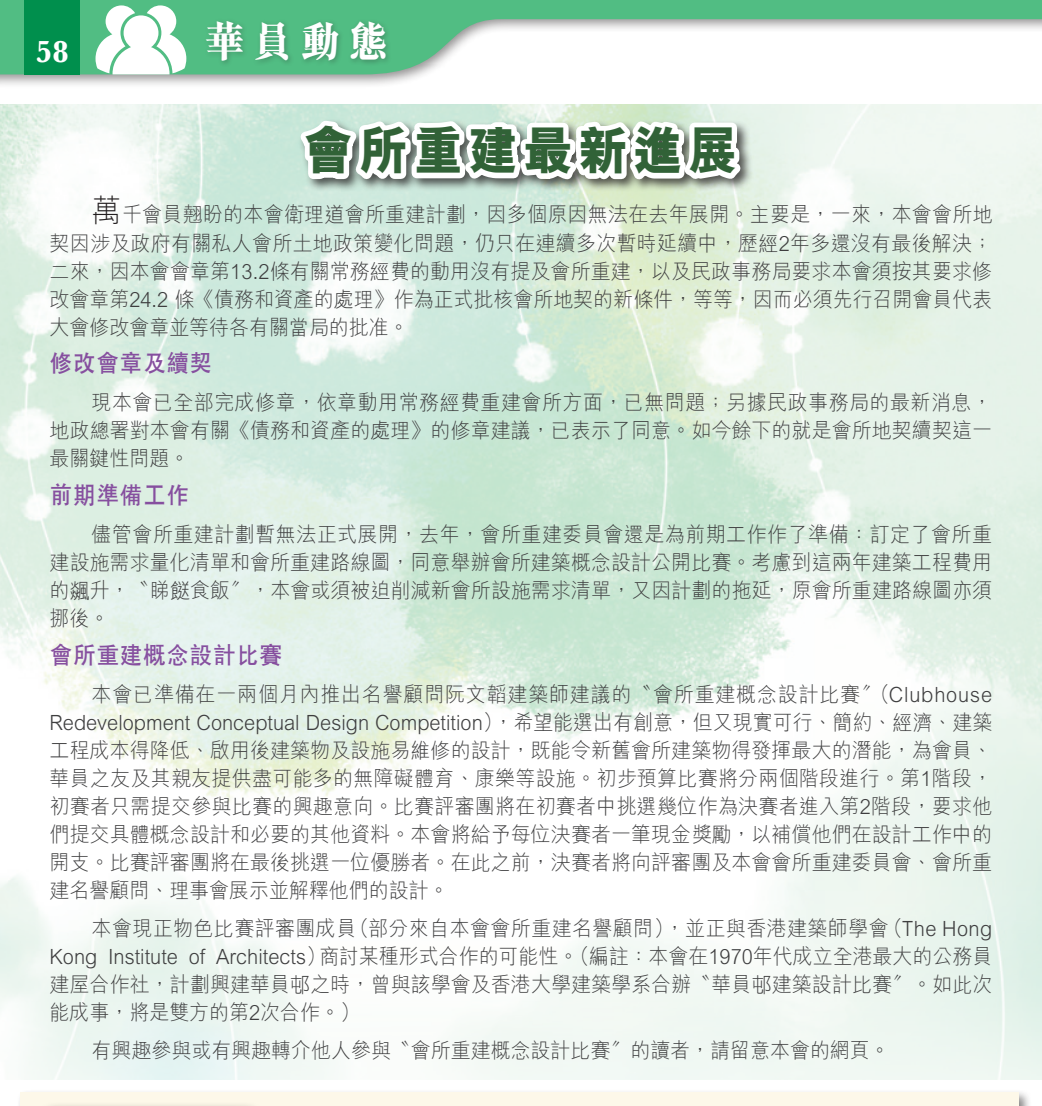
<style>
.page{position:relative;width:1042px;height:1106px;background:#fff}
.page>*{position:absolute;margin:0;border:0;box-sizing:border-box;transform-origin:0 0}
.內容{font:800 52.5px "M Hei";letter-spacing:.1em;color:#316237;scale:.95 1}
.t1{font:800 42px "M Sung";color:#fff;scale:.95 1}
.t2{font:800 31.5px "M Sung";color:#fff;scale:.95 1}
.內容-2{font:700 24.5px "C Hei 2";color:#864f9f;scale:.95 1}
.內容-3{font:300 21px/28px "M Hei";letter-spacing:.005em;color:#3e3e3f;text-align:justify;scale:.95 1}
.s1{font-size:31.5px;color:#231f20}
.s2{font-family:"DF Hei Lt HK BF";font-weight:400}
</style>
<div class="page">
<img style="left:0;top:104px;width:1042px;height:975px">
<div style="left:0;top:0;width:1042px;height:88px;background:#231f20;opacity:.5"></div>
<svg style="left:0;top:0;width:1042px;height:74px"></svg>
<svg style="left:95px;top:5px;width:91px;height:69px"></svg>
<div style="left:203px;top:17px;width:189px;height:50px;background:#231f20;opacity:.3"></div>
<div style="left:25px;top:0;width:55px;height:74px;background:#008f4d"></div>
<div style="left:16px;top:1088px;width:1016px;height:17px;background:#fbfbfb"></div>
<div style="left:20px;top:1091px;width:999px;height:14px;background:#fdf8e9"></div>
<svg style="left:45px;top:1105px;width:202px;height:1px"></svg>
<svg style="left:289px;top:112px;width:469px;height:81px"></svg>
<h3 class="t2" style="left:36px;top:34px;width:36px">58</h3>
<h2 class="t1" style="left:205px;top:19px;width:195px">華員動態</h2>
<p class="內容" style="left:304px;top:123px;width:458px">會所重建最新進展</p>
<p class="內容-3" style="left:50px;top:201px;width:994px;text-indent:42px"><span class="s1">萬</span>千會員翹盼的本會衛理道會所重建計劃，因多個原因無法在去年展開。主要是，一來，本會會所地契因涉及政府有關私人會所土地政策變化問題，仍只在連續多次暫時延續中，歷經2年多還沒有最後解決；二來，因本會會章第13.2條有關常務經費的動用沒有提及會所重建，以及民政事務局要求本會須按其要求修改會章第24.2 條《債務和資產的處理》作為正式批核會所地契的新條件，等等，因而必須先行召開會員代表大會修改會章並等待各有關當局的批准。</p>
<p class="內容-2" style="left:50px;top:350px;width:173px">修改會章及續契</p>
<p class="內容-3" style="left:50px;top:389px;width:993px;text-indent:42px">現本會已全部完成修章，依章動用常務經費重建會所方面，已無問題；另據民政事務局的最新消息，地政總署對本會有關《債務和資產的處理》的修章建議，已表示了同意。如今餘下的就是會所地契續契這一最關鍵性問題。</p>
<p class="內容-2" style="left:50px;top:482px;width:149px">前期準備工作</p>
<p class="內容-3" style="left:50px;top:521px;width:994px;text-indent:42px">儘管會所重建計劃暫無法正式展開，去年，會所重建委員會還是為前期工作作了準備：訂定了會所重建設施需求量化清單和會所重建路線圖，同意舉辦會所建築概念設計公開比賽。考慮到這兩年建築工程費用的<span class="s2">飊</span>升，〝睇<span class="s2">餸</span>食飯〞，本會或須被迫削減新會所設施需求清單，又因計劃的拖延，原會所重建路線圖亦須挪後。</p>
<p class="內容-2" style="left:50px;top:642px;width:247px">會所重建概念設計比賽</p>
<p class="內容-3" style="left:50px;top:681px;width:994px;text-indent:42px">本會已準備在一兩個月內推出名譽顧問阮文韜建築師建議的〝會所重建概念設計比賽〞（Clubhouse Redevelopment Conceptual Design Competition），希望能選出有創意，但又現實可行、簡約、經濟、建築工程成本得降低、啟用後建築物及設施易維修的設計，既能令新舊會所建築物得發揮最大的潛能，為會員、華員之友及其親友提供盡可能多的無障礙體育、康樂等設施。初步預算比賽將分兩個階段進行。第1階段，初賽者只需提交參與比賽的興趣意向。比賽評審團將在初賽者中挑選幾位作為決賽者進入第2階段，要求他們提交具體概念設計和必要的其他資料。本會將給予每位決賽者一筆現金獎勵，以補償他們在設計工作中的開支。比賽評審團將在最後挑選一位優勝者。在此之前，決賽者將向評審團及本會會所重建委員會、會所重建名譽顧問、理事會展示並解釋他們的設計。</p>
<p class="內容-3" style="left:50px;top:915px;width:994px;text-indent:42px">本會現正物色比賽評審團成員（部分來自本會會所重建名譽顧問），並正與香港建築師學會（The Hong Kong Institute of Architects）商討某種形式合作的可能性。（編註：本會在1970年代成立全港最大的公務員建屋合作社，計劃興建華員<span class="s2">邨</span>之時，曾與該學會及香港大學建築學系合辦〝華員<span class="s2">邨</span>建築設計比賽〞。如此次能成事，將是雙方的第2次合作。）</p>
<p class="內容-3" style="left:92px;top:1037px;width:841px">有興趣參與或有興趣轉介他人參與〝會所重建概念設計比賽〞的讀者，請留意本會的網頁。</p>
</div>
